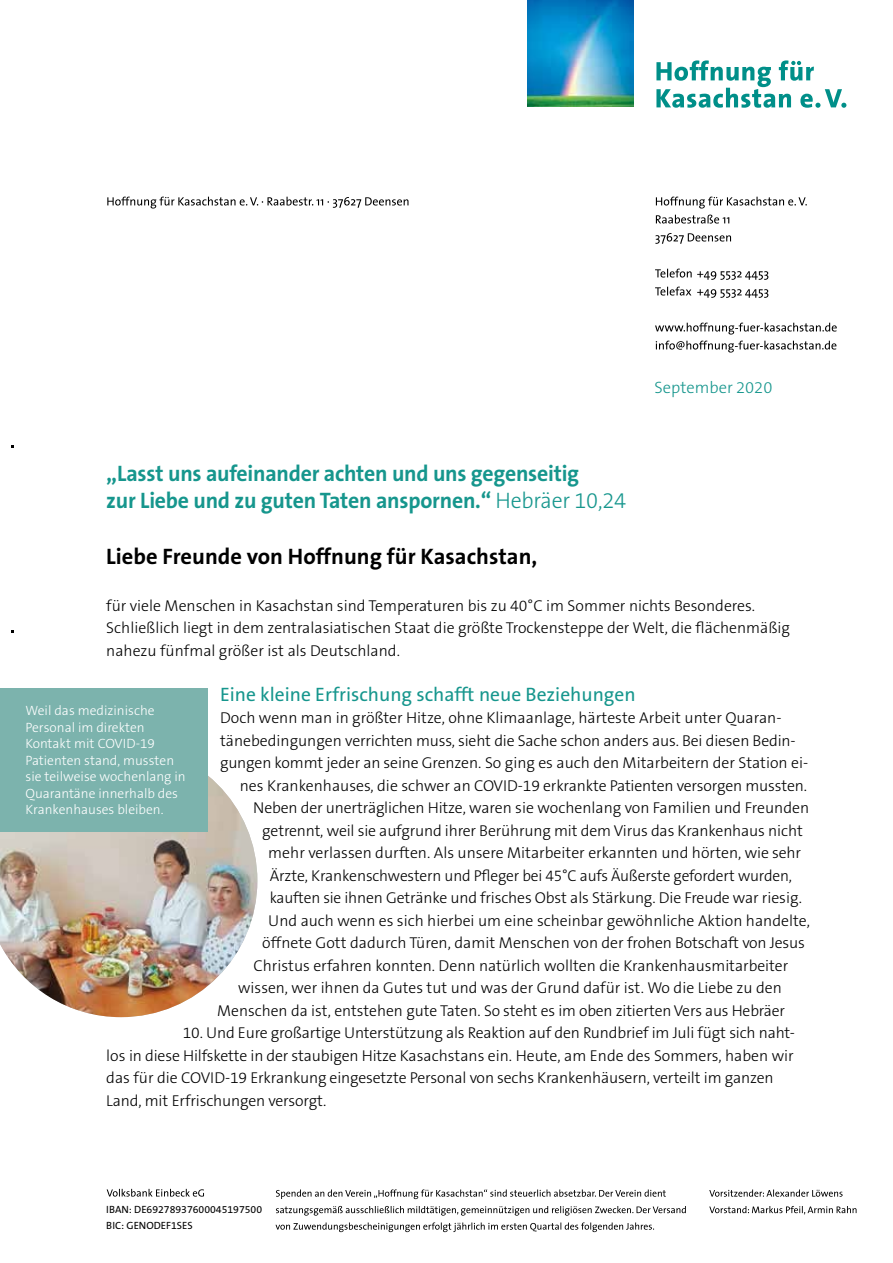
<style>
.page{position:relative;width:893px;height:1263px;background:#fff}
.page>*{position:absolute;margin:0;border:0;box-sizing:border-box;transform-origin:0 0}
.t1{font:700 22.5px/27px "The Sans B7";letter-spacing:-.01em;color:#16968d}
.t2{font:700 22.5px "The Sans B7";color:#000}
.t3{font:19.5px "The Sans B5 Plain";color:#16968d}
.t4{font:300 16.5px "The Sans B3";color:#16968d}
.t5{font:300 15.75px/22.5px "The Sans B3";color:#000}
.t6{font:300 13.5px/16.5px "The Sans B3";color:#fff}
.t7{font:10.5px/16.5px "The Sans B5 Plain";color:#000}
.s1{font-family:"The Sans B3";font-weight:300}
</style>
<div class="page">
<img style="left:527px;top:0;width:107px;height:106px">
<svg style="left:656px;top:60px;width:190px;height:48px"></svg>
<svg style="left:656px;top:197px;width:151px;height:12px"></svg>
<svg style="left:656px;top:215px;width:73px;height:9px"></svg>
<svg style="left:655px;top:233px;width:76px;height:11px"></svg>
<svg style="left:655px;top:269px;width:113px;height:11px"></svg>
<svg style="left:655px;top:287px;width:113px;height:11px"></svg>
<svg style="left:655px;top:323px;width:182px;height:12px"></svg>
<svg style="left:656px;top:341px;width:180px;height:12px"></svg>
<svg style="left:107px;top:197px;width:301px;height:12px"></svg>
<svg style="left:107px;top:1189px;width:97px;height:7px"></svg>
<svg style="left:276px;top:1189px;width:390px;height:10px"></svg>
<svg style="left:276px;top:1206px;width:410px;height:9px"></svg>
<svg style="left:275px;top:1222px;width:379px;height:10px"></svg>
<svg style="left:709px;top:1189px;width:134px;height:8px"></svg>
<svg style="left:709px;top:1206px;width:147px;height:8px"></svg>
<img style="left:0;top:744px;width:257px;height:273px">
<div style="left:0;top:688px;width:207px;height:143px;background:#7cb3ad"></div>
<h1 class="t1" style="left:106px;top:461px;width:521px">„Lasst uns aufeinander achten und uns gegenseitig<br>zur Liebe und zu guten Taten anspornen.“ <span class="s1">Hebräer 10,24</span></h1>
<p class="t4" style="left:655px;top:378px;width:119px">September 2020</p>
<h1 class="t2" style="left:106px;top:545px;width:433px">Liebe Freunde von Hoffnung für Kasachstan,</h1>
<p class="t5" style="left:106px;top:595px;width:685px">für viele Menschen in Kasachstan sind Temperaturen bis zu 40°C im Sommer nichts Besonderes.<br>Schließlich liegt in dem zentralasiatischen Staat die größte Trockensteppe der Welt, die flächenmäßig nahezu fünfmal größer ist als Deutschland.</p>
<p class="t3" style="left:220px;top:684px;width:417px">Eine kleine Erfrischung schafft neue Beziehungen</p>
<p class="t5" style="left:220px;top:707px;width:563px">Doch wenn man in größter Hitze, ohne Klimaanlage, härteste Arbeit unter Quaran-</p>
<p class="t5" style="left:220px;top:730px;width:577px">tänebedingungen verrichten muss, sieht die Sache schon anders aus. Bei diesen Bedin-</p>
<p class="t5" style="left:220px;top:752px;width:590px">gungen kommt jeder an seine Grenzen. So ging es auch den Mitarbeitern der Station ei-</p>
<p class="t5" style="left:240px;top:775px;width:569px">nes Krankenhauses, die schwer an COVID-19 erkrankte Patienten versorgen mussten.</p>
<p class="t5" style="left:253px;top:797px;width:557px">Neben der unerträglichen Hitze, waren sie wochenlang von Familien und Freunden</p>
<p class="t5" style="left:262px;top:820px;width:542px">getrennt, weil sie aufgrund ihrer Berührung mit dem Virus das Krankenhaus nicht</p>
<p class="t5" style="left:268px;top:842px;width:534px">mehr verlassen durften. Als unsere Mitarbeiter erkannten und hörten, wie sehr</p>
<p class="t5" style="left:270px;top:865px;width:524px">Ärzte, Krankenschwestern und Pfleger bei 45°C aufs Äußerste gefordert wurden,</p>
<p class="t5" style="left:270px;top:887px;width:534px">kauften sie ihnen Getränke und frisches Obst als Stärkung. Die Freude war riesig.</p>
<p class="t5" style="left:268px;top:910px;width:543px">Und auch wenn es sich hierbei um eine scheinbar gewöhnliche Aktion handelte,</p>
<p class="t5" style="left:262px;top:932px;width:544px">öffnete Gott dadurch Türen, damit Menschen von der frohen Botschaft von Jesus</p>
<p class="t5" style="left:253px;top:955px;width:536px">Christus erfahren konnten. Denn natürlich wollten die Krankenhausmitarbeiter</p>
<p class="t5" style="left:238px;top:977px;width:545px">wissen, wer ihnen da Gutes tut und was der Grund dafür ist. Wo die Liebe zu den</p>
<p class="t5" style="left:217px;top:1000px;width:569px">Menschen da ist, entstehen gute Taten. So steht es im oben zitierten Vers aus Hebräer</p>
<p class="t5" style="left:106px;top:1022px;width:690px;text-indent:76px">10. Und Eure großartige Unterstützung als Reaktion auf den Rundbrief im Juli fügt sich naht&shy;los in diese Hilfskette in der staubigen Hitze Kasachstans ein. Heute, am Ende des Sommers, haben wir das für die COVID-19 Erkrankung eingesetzte Personal von sechs Krankenhäusern, verteilt im ganzen Land, mit Erfrischungen versorgt.</p>
<p class="t6" style="left:26px;top:703px;width:162px">Weil das medizinische<br>Personal im direkten<br>Kontakt mit COVID-19<br>Patienten stand, mussten sie teilweise wochenlang in<br>Quarantäne innerhalb des<br>Krankenhauses bleiben.</p>
<p class="t7" style="left:106px;top:1201px;width:157px">IBAN: DE69278937600045197500<br>BIC: GENODEF1SES</p>
</div>
